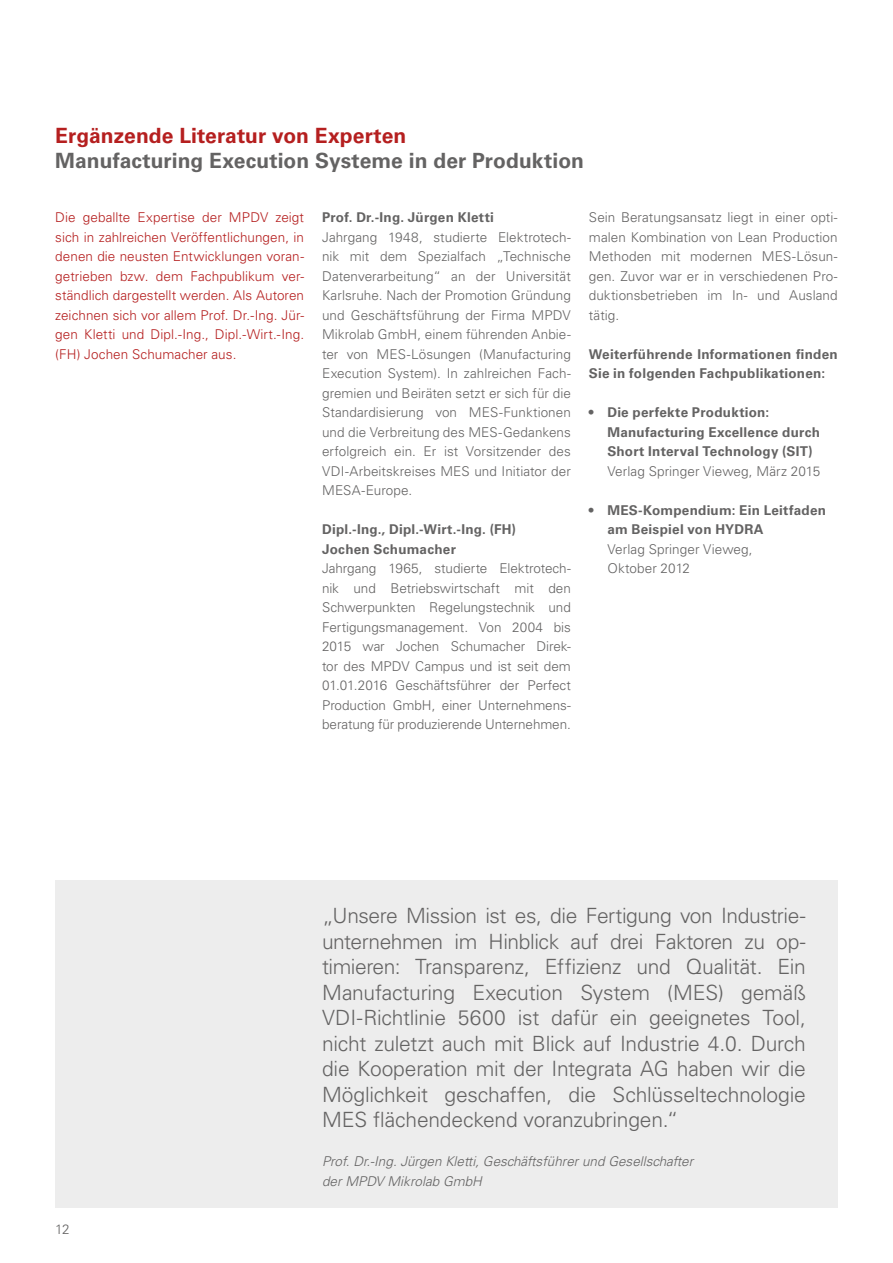
<style>
.page{position:relative;width:893px;height:1263px;background:#fff}
.page>*{position:absolute;margin:0;border:0;box-sizing:border-box;transform-origin:0 0}
.t1{font:300 21px/25.5px "Univers LT Std";letter-spacing:-.01em;color:#646363;text-align:justify}
.t2{font:700 21px "Univers LT Std";letter-spacing:.005em;color:#646363}
.t3{font:700 21px "Univers LT Std";letter-spacing:.005em;color:#b51f1f}
.t4{font:300 13.5px/19.5px "Univers LT Std";letter-spacing:.005em;color:#646363;text-align:justify}
.t5{font:300 13.5px/19.5px "Univers LT Std";letter-spacing:.005em;color:#b51f1f;text-align:justify}
.t6{font:700 13.5px/19.5px "Univers LT Std";letter-spacing:.015em;color:#646363}
.t7{font:italic 300 13.5px/19.5px "Univers LT Std";color:#646363}
</style>
<div class="page">
<div style="left:55px;top:880px;width:783px;height:328px;background:#ededed"></div>
<h1 class="t3" style="left:55px;top:123px;width:353px">Ergänzende Literatur von Experten</h1>
<h1 class="t2" style="left:55px;top:149px;width:530px">Manufacturing Execution Systeme in der Produktion</h1>
<p class="t5" style="left:55px;top:208px;width:250px">Die geballte Expertise der MPDV zeigt sich in zahlreichen Veröffentlichungen, in denen die neusten Entwicklungen voran&shy;getrieben bzw. dem Fachpublikum ver&shy;ständlich dargestellt werden. Als Autoren zeichnen sich vor allem Prof. Dr.-Ing. Jür&shy;gen Kletti und Dipl.-Ing., Dipl.-Wirt.-Ing. (FH) Jochen Schumacher aus.</p>
<p class="t6" style="left:322px;top:208px;width:173px">Prof. Dr.-Ing. Jürgen Kletti</p>
<p class="t4" style="left:322px;top:227px;width:250px">Jahrgang 1948, studierte Elektrotech&shy;nik mit dem Spezialfach „Technische Datenverarbeitung“ an der Universität Karlsruhe. Nach der Promotion Gründung und Geschäftsführung der Firma MPDV Mikrolab GmbH, einem führenden Anbie&shy;ter von MES-Lösungen (Manufacturing Execution System). In zahlreichen Fach&shy;gremien und Beiräten setzt er sich für die Standardisierung von MES-Funktionen und die Verbreitung des MES-Gedankens erfolgreich ein. Er ist Vorsitzender des VDI-Arbeitskreises MES und Initiator der MESA-Europe.</p>
<p class="t6" style="left:322px;top:520px;width:195px">Dipl.-Ing., Dipl.-Wirt.-Ing. (FH)<br>Jochen Schumacher</p>
<p class="t4" style="left:322px;top:559px;width:250px">Jahrgang 1965, studierte Elektrotech&shy;nik und Betriebswirtschaft mit den Schwerpunkten Regelungstechnik und Fertigungsmanagement. Von 2004 bis 2015 war Jochen Schumacher Direk&shy;tor des MPDV Campus und ist seit dem 01.01.2016 Geschäftsführer der Perfect Production GmbH, einer Unternehmens&shy;beratung für produzierende Unternehmen.</p>
<p class="t4" style="left:589px;top:208px;width:250px">Sein Beratungsansatz liegt in einer opti&shy;malen Kombination von Lean Production Methoden mit modernen MES-Lösun&shy;gen. Zuvor war er in verschiedenen Pro&shy;duktionsbetrieben im In- und Ausland tätig.</p>
<p class="t6" style="left:589px;top:344px;width:250px">Weiterführende Informationen finden<br>Sie in folgenden Fachpublikationen:</p>
<p class="t6" style="left:607px;top:403px;width:214px;text-indent:-18px">• Die perfekte Produktion:<br>Manufacturing Excellence durch<br>Short Interval Technology (SIT)</p>
<p class="t4" style="left:607px;top:461px;width:214px">Verlag Springer Vieweg, März 2015</p>
<p class="t6" style="left:607px;top:500px;width:220px;text-indent:-18px">• MES-Kompendium: Ein Leitfaden am Beispiel von HYDRA</p>
<p class="t4" style="left:607px;top:539px;width:147px">Verlag Springer Vieweg,<br>Oktober 2012</p>
<p class="t4" style="left:55px;top:1220px;width:16px">12</p>
<p class="t1" style="left:322px;top:903px;width:485px">„Unsere Mission ist es, die Fertigung von Industrie&shy;unternehmen im Hinblick auf drei Faktoren zu op&shy;timieren: Transparenz, Effizienz und Qualität. Ein Manufacturing Execution System (MES) gemäß VDI-Richtlinie 5600 ist dafür ein geeignetes Tool, nicht zuletzt auch mit Blick auf Industrie 4.0. Durch die Kooperation mit der Integrata AG haben wir die Möglichkeit geschaffen, die Schlüsseltechnologie MES flächendeckend voranzubringen.“</p>
<p class="t7" style="left:322px;top:1152px;width:373px">Prof. Dr.-Ing. Jürgen Kletti, Geschäftsführer und Gesellschafter der MPDV Mikrolab GmbH</p>
</div>
